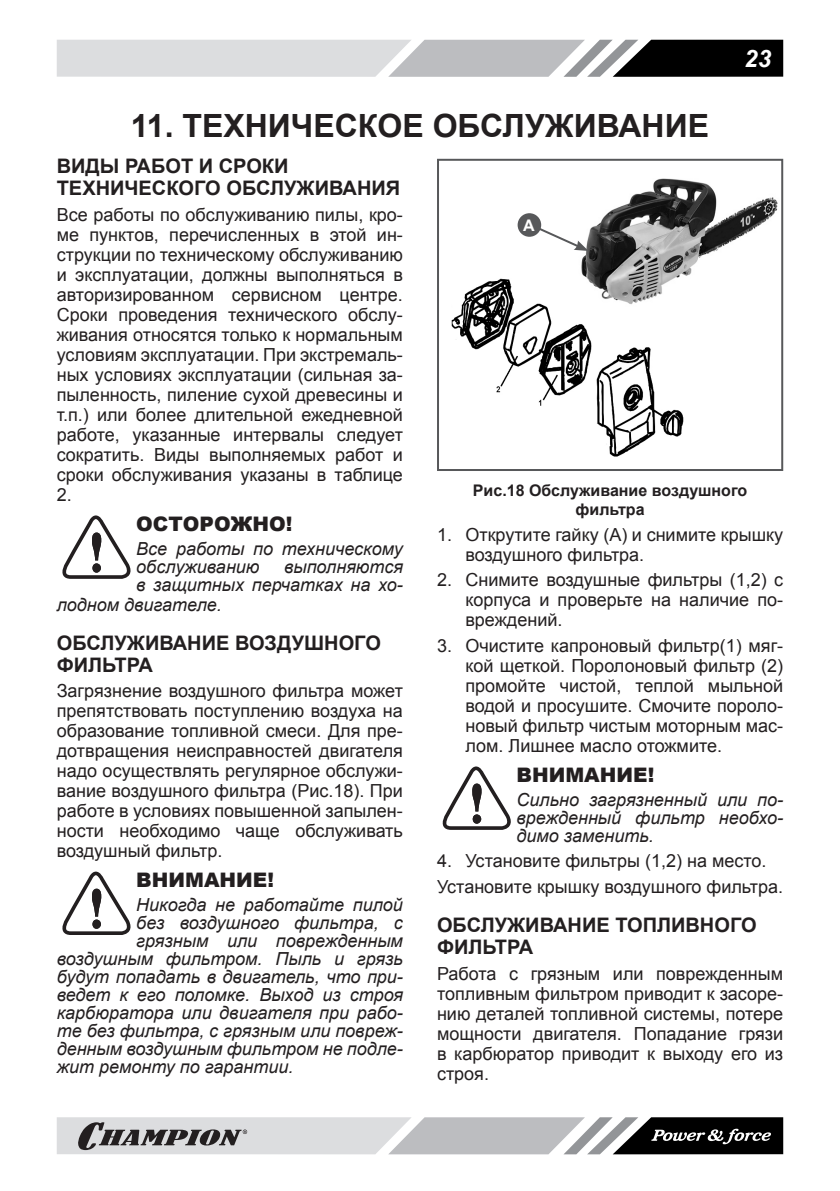
<style>
.page{position:relative;width:840px;height:1191px;background:#fff}
.page>*{position:absolute;margin:0;border:0;box-sizing:border-box;transform-origin:0 0}
.t1{font:700 32px "Arial";color:#231f20}
.t2{font:italic 700 24px "Arial";color:#fff}
.t3{font:700 20px/22px "Arial";color:#231f20}
.t4{font:900 20px "Arial";color:#231f20}
.t5{font:18px/20px "Arial";color:#231f20;text-align:justify}
.t6{font:italic 18px/18px "Arial";color:#231f20}
.t7{font:700 16px/19.2px "Arial";color:#231f20;text-align:center}
.t8{font:700 16px "Arial";color:#fff}
</style>
<div class="page">
<svg style="left:57px;top:40px;width:725px;height:37px;background:#a7a8aa"></svg>
<svg style="left:57px;top:1117px;width:725px;height:37px;background:#a1a2a3"></svg>
<svg style="left:62px;top:515px;width:69px;height:64px"></svg>
<svg style="left:62px;top:871px;width:69px;height:64px"></svg>
<img style="left:451px;top:278px;width:232px;height:179px">
<img style="left:571px;top:178px;width:207px;height:137px">
<div style="left:437px;top:159px;width:345px;height:312px;border:2px solid #57585a"></div>
<div style="left:517px;top:213px;width:24px;height:24px;background:#57585a;border-radius:50%"></div>
<svg style="left:533px;top:225px;width:55px;height:26px"></svg>
<svg style="left:442px;top:766px;width:69px;height:64px"></svg>
<h2 class="t2" style="left:743px;top:43px;width:28px">23</h2>
<h1 class="t1" style="left:131px;top:104px;width:511px">11. ТЕХНИ ЧЕСКОЕ ОБСЛУЖИ ВАНИЕ</h1>
<p class="t3" style="left:57px;top:156px;width:233px">Виды работ и с роки технического обслу</p>
<p class="t3" style="left:296px;top:178px;width:102px">живания</p>
<p class="t5" style="left:57px;top:205px;width:347px">Все работы по обслуживанию пилы, кро&shy;ме пунктов, перечисленных в этой ин&shy;струкции по техническому обслуживанию и эксплуатации, должны выполняться в авторизированном сервисном центре.<br>Сроки проведения технического обслу&shy;живания относятся только к нормальным условиям эксплуатации. При экстремаль&shy;ных условиях эксплуатации (сильная за&shy;пыленность, пиление сухой древесины и т.п.) или более длительной ежедневной работе, указанные интервалы следует сократить. Виды выполняемых работ и сроки обслуживания указаны в таблице 2.</p>
<p class="t4" style="left:136px;top:509px;width:158px">ОСТОРОЖНО!</p>
<p class="t6" style="left:136px;top:539px;width:268px">Все работы по техническому обслуживанию</p>
<p class="t8" style="left:523px;top:215px;width:13px">A</p>
<p class="t7" style="left:472px;top:481px;width:276px">Рис.18 Обслуживание воздушного фильтра</p>
<p class="t5" style="left:465px;top:524px;width:319px;text-indent:-28px">1. Открутите гайку (А) и снимите крышку воздушного фильтра.</p>
<p class="t5" style="left:465px;top:570px;width:319px;text-indent:-28px">2. Снимите воздушные фильтры (1,2) с корпуса и проверьте на наличие по&shy;вреждений.</p>
<p class="t5" style="left:465px;top:636px;width:319px;text-indent:-28px">3. Очистите капроновый фильтр(1) мяг&shy;кой щеткой. Поролоновый фильтр (2) промойте чистой, теплой мыльной водой и просушите. Смочите пороло&shy;новый фильтр чистым моторным мас&shy;лом. Лишнее масло отожмите.</p>
<p class="t4" style="left:516px;top:760px;width:139px">ВНИМАНИЕ!</p>
<p class="t6" style="left:516px;top:790px;width:268px;text-align:justify">Сильно загрязненный или по&shy;врежденный фильтр необхо&shy;димо заменить.</p>
<p class="t5" style="left:437px;top:848px;width:347px;line-height:25.6px">4. Установите фильтры (1,2) на место.<br>Установите крышку воздушного фильтра.</p>
<p class="t3" style="left:437px;top:914px;width:15px">Обслу</p>
<p class="t3" style="left:507px;top:914px;width:251px">живание топл ивного</p>
<p class="t3" style="left:437px;top:936px;width:46px">фильт</p>
<p class="t3" style="left:507px;top:936px;width:28px">ра</p>
<p class="t5" style="left:437px;top:963px;width:347px">Работа с грязным или поврежденным топливным фильтром приводит к засоре&shy;нию деталей топливной системы, потере мощности двигателя. Попадание грязи в карбюратор приводит к выходу его из строя.</p>
<p class="t6" style="left:136px;top:557px;width:268px;text-align:right">выполняются<br>в защитных перчатках на хо-</p>
<p class="t6" style="left:57px;top:595px;width:166px">лодном двигателе.</p>
<p class="t3" style="left:57px;top:632px;width:15px">Обслу</p>
<p class="t3" style="left:127px;top:632px;width:255px">живание воздушного</p>
<p class="t3" style="left:57px;top:654px;width:46px">фильт</p>
<p class="t3" style="left:127px;top:654px;width:28px">ра</p>
<p class="t5" style="left:57px;top:681px;width:347px">Загрязнение воздушного фильтра может препятствовать поступлению воздуха на образование топливной смеси. Для пре&shy;дотвращения неисправностей двигателя надо осуществлять регулярное обслужи&shy;вание воздушного фильтра (Рис.18). При работе в условиях повышенной запылен&shy;ности необходимо чаще обслуживать воздушный фильтр.</p>
<p class="t4" style="left:136px;top:865px;width:139px">ВНИМАНИЕ!</p>
<p class="t6" style="left:136px;top:895px;width:268px">Никогда не работайте пилой</p>
<p class="t6" style="left:136px;top:913px;width:268px">без воздушного фильтра, с</p>
<p class="t6" style="left:136px;top:931px;width:268px">грязным или поврежденным</p>
<p class="t6" style="left:57px;top:949px;width:347px">воздушным фильтром. Пыль и грязь</p>
<p class="t6" style="left:57px;top:967px;width:347px">будут попадать в двигатель, что при-</p>
<p class="t6" style="left:57px;top:985px;width:347px">ведет к его поломке. Выход из строя</p>
<p class="t6" style="left:57px;top:1003px;width:347px">карбюратора или двигателя при рабо-</p>
<p class="t6" style="left:57px;top:1021px;width:347px">те без фильтра, с грязным или повреж-</p>
<p class="t6" style="left:57px;top:1039px;width:347px">денным воздушным фильтром не подле-</p>
<p class="t6" style="left:57px;top:1057px;width:238px">жит ремонту по гарантии.</p>
</div>
